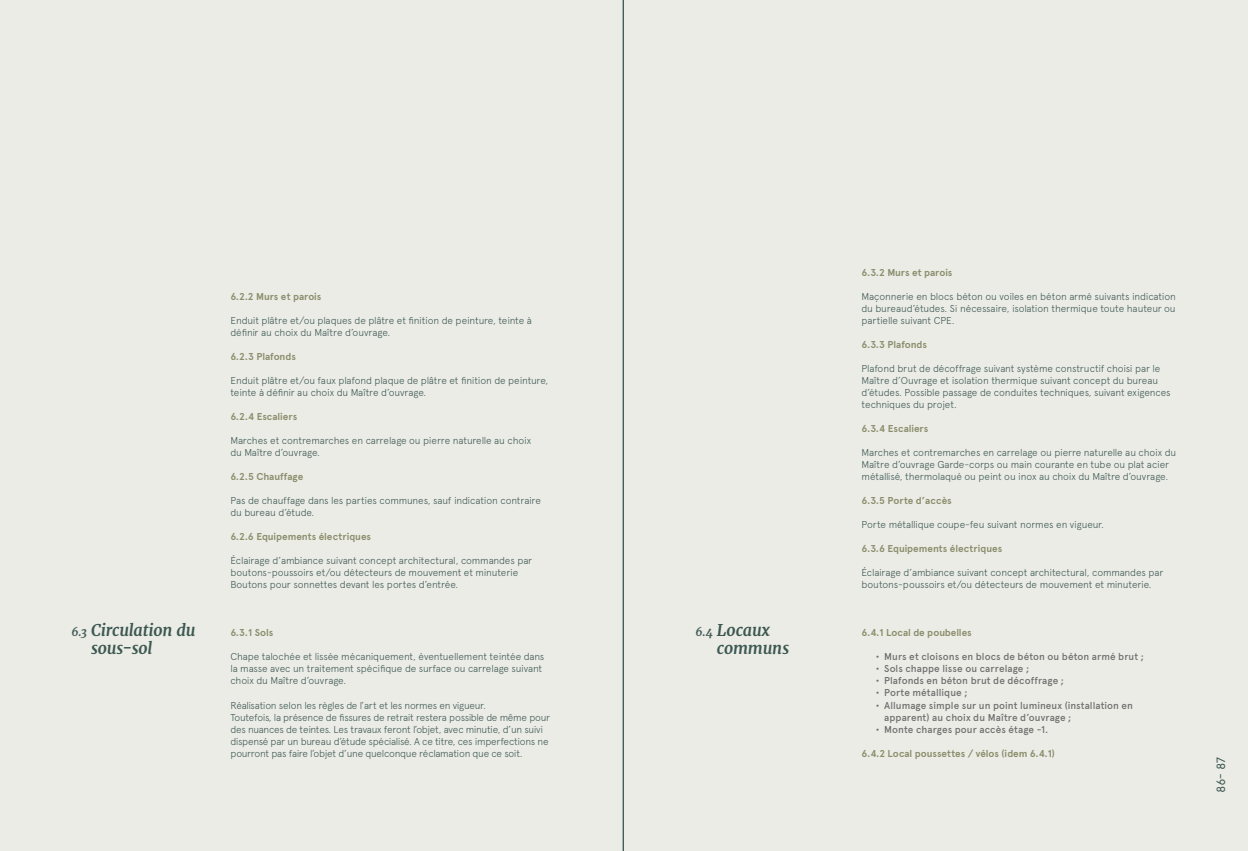
<style>
.page{position:relative;width:1248px;height:851px;background:#fff}
.page>*{position:absolute;margin:0;border:0;box-sizing:border-box;transform-origin:0 0}
.t1{font:italic 700 16px/18px "Merriweather";letter-spacing:-.01em;color:#3c5851}
.t2{font:12px "Apercu Mono";color:#3c5851}
.t3{font:300 10px/12px "Apercu";letter-spacing:-.015em;color:#435d58}
.t4{font:700 10px "Apercu";color:#8b8f6c}
.t5{font:500 10px/12px "Apercu Pro";letter-spacing:.005em;color:#6f6f6e}
.s1{font-size:12px;color:#435d58}
</style>
<div class="page">
<div style="left:0;top:0;width:1247px;height:850px;background:#ecece7"></div>
<hr style="left:623px;top:0;width:1px;height:850px;background:#3c5851">
<h1 class="t1" style="left:91px;top:621px;width:106px;text-indent:-20px"><span class="s1">6.3</span> Circulation du sous-sol</h1>
<p class="t4" style="left:230px;top:290px;width:92px">6.2.2 Murs et parois</p>
<p class="t3" style="left:230px;top:314px;width:303px">Enduit plâtre et/ou plaques de plâtre et finition de peinture, teinte à définir au choix du Maître d’ouvrage.</p>
<p class="t4" style="left:230px;top:350px;width:67px">6.2.3 Plafonds</p>
<p class="t3" style="left:230px;top:374px;width:319px">Enduit plâtre et/ou faux plafond plaque de plâtre et finition de peinture, teinte à définir au choix du Maître d’ouvrage.</p>
<p class="t4" style="left:230px;top:410px;width:68px">6.2.4 Escaliers</p>
<p class="t3" style="left:230px;top:434px;width:302px">Marches et contremarches en carrelage ou pierre naturelle au choix du Maître d’ouvrage.</p>
<p class="t4" style="left:230px;top:470px;width:74px">6.2.5 Chauffage</p>
<p class="t3" style="left:230px;top:494px;width:312px">Pas de chauffage dans les parties communes, sauf indication contraire du bureau d’étude.</p>
<p class="t4" style="left:230px;top:530px;width:142px">6.2.6 Equipements électriques</p>
<p class="t3" style="left:230px;top:554px;width:303px">Éclairage d’ambiance suivant concept architectural, commandes par boutons-poussoirs et/ou détecteurs de mouvement et minuterie<br>Boutons pour sonnettes devant les portes d’entrée.</p>
<p class="t4" style="left:230px;top:626px;width:44px">6.3.1 Sols</p>
<p class="t3" style="left:230px;top:650px;width:315px">Chape talochée et lissée mécaniquement, éventuellement teintée dans la masse avec un traitement spécifique de surface ou carrelage suivant choix du Maître d’ouvrage.</p>
<p class="t3" style="left:230px;top:698px;width:321px">Réalisation selon les règles de l’art et les normes en vigueur.<br>Toutefois, la présence de fissures de retrait restera possible de même pour des nuances de teintes. Les travaux feront l’objet, avec minutie, d’un suivi dispensé par un bureau d’étude spécialisé. A ce titre, ces imperfections ne pourront pas faire l’objet d’une quelconque réclamation que ce soit.</p>
<h1 class="t1" style="left:716px;top:621px;width:74px;text-indent:-21px"><span class="s1">6.4</span> Locaux communs</h1>
<p class="t4" style="left:861px;top:266px;width:92px">6.3.2 Murs et parois</p>
<p class="t3" style="left:861px;top:290px;width:316px;text-align:justify">Maçonnerie en blocs béton ou voiles en béton armé suivants indication du bureaud’études. Si nécessaire, isolation thermique toute hauteur ou partielle suivant CPE.</p>
<p class="t4" style="left:861px;top:338px;width:67px">6.3.3 Plafonds</p>
<p class="t3" style="left:861px;top:362px;width:311px">Plafond brut de décoffrage suivant système constructif choisi par le Maître d’Ouvrage et isolation thermique suivant concept du bureau d’études. Possible passage de conduites techniques, suivant exigences techniques du projet.</p>
<p class="t4" style="left:861px;top:422px;width:68px">6.3.4 Escaliers</p>
<p class="t3" style="left:861px;top:446px;width:316px">Marches et contremarches en carrelage ou pierre naturelle au choix du<br>Maître d’ouvrage Garde-corps ou main courante en tube ou plat acier métallisé, thermolaqué ou peint ou inox au choix du Maître d’ouvrage.</p>
<p class="t4" style="left:861px;top:494px;width:92px">6.3.5 Porte d’accès</p>
<p class="t3" style="left:861px;top:518px;width:244px">Porte métallique coupe-feu suivant normes en vigueur.</p>
<p class="t4" style="left:861px;top:542px;width:142px">6.3.6 Equipements électriques</p>
<p class="t3" style="left:861px;top:566px;width:303px">Éclairage d’ambiance suivant concept architectural, commandes par boutons-poussoirs et/ou détecteurs de mouvement et minuterie.</p>
<p class="t4" style="left:861px;top:626px;width:112px">6.4.1 Local de poubelles</p>
<p class="t5" style="left:875px;top:650px;width:270px">• Murs et cloisons en blocs de béton ou béton armé brut ;</p>
<p class="t5" style="left:875px;top:662px;width:155px">• Sols chappe lisse ou carrelage ;</p>
<p class="t5" style="left:875px;top:674px;width:190px">• Plafonds en béton brut de décoffrage ;</p>
<p class="t5" style="left:875px;top:686px;width:93px">• Porte métallique ;</p>
<p class="t5" style="left:884px;top:698px;width:250px;text-indent:-9px">• Allumage simple sur un point lumineux (installation en apparent) au choix du Maître d’ouvrage ;</p>
<p class="t5" style="left:875px;top:722px;width:174px">• Monte charges pour accès étage -1.</p>
<p class="t4" style="left:861px;top:746px;width:195px">6.4.2 Local poussettes / vélos (idem 6.4.1)</p>
<p class="t2" style="left:1213px;top:792px;width:38px;rotate:-90deg">86 87</p>
<p class="t2" style="left:1212px;top:780px;width:9px;rotate:-90deg">-</p>
</div>
